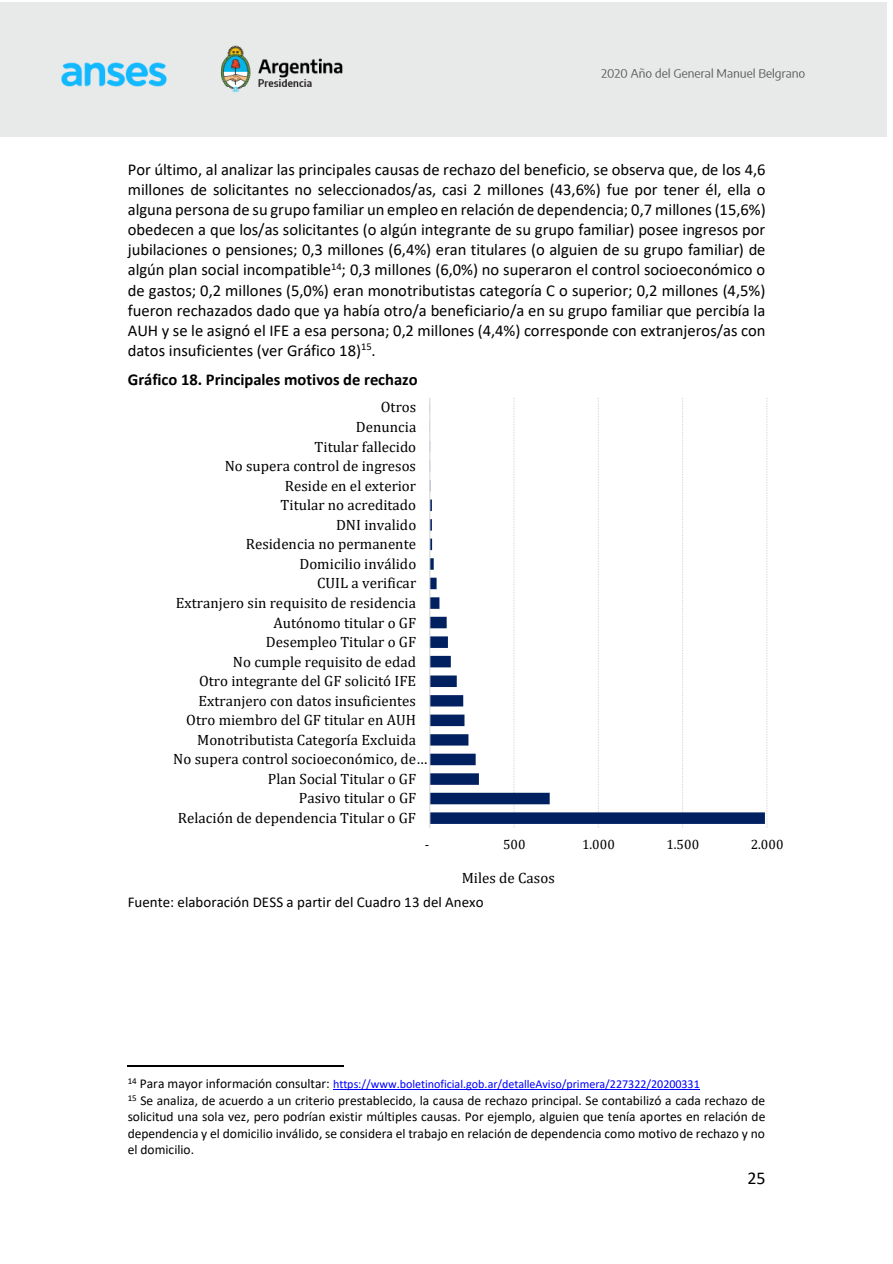
<style>
.page{position:relative;width:893px;height:1264px;background:#fff}
.page>*{position:absolute;margin:0;border:0;box-sizing:border-box;transform-origin:0 0}
.t1{font:18px "Calibri";color:#000}
.t2{font:16.5px/20.1px "Calibri";color:#000;text-align:justify}
.t3{font:700 16.5px "Calibri";color:#000}
.t4{font:15px "Cambria";color:#000}
.t5{font:15px "Calibri";color:#000}
.t6{font:13.5px/16.5px "Calibri";color:#000;text-align:justify}
.t7{font:13.5px "Cambria";letter-spacing:.005em;color:#000}
.t8{font:12px "Calibri";color:#00f}
.s1{font-size:13.5px;color:#000}
</style>
<div class="page">
<div style="left:0;top:3px;width:886px;height:134px;background:#e8e9e9"></div>
<hr style="left:128px;top:1065px;width:216px;height:1px;background:#000">
<hr style="left:333px;top:1089px;width:366px;height:1px;background:#00f">
<svg style="left:766px;top:398px;width:1px;height:429px"></svg>
<svg style="left:430px;top:401px;width:334px;height:422px"></svg>
<hr style="left:429px;top:397px;width:1px;height:430px;background:#d9d9d9">
<p class="t2" style="left:128px;top:159px;width:639px">Por último, al analizar las principales causas de rechazo del beneficio, se observa que, de los 4,6 millones de solicitantes no seleccionados/as, casi 2 millones (43,6%) fue por tener él, ella o alguna persona de su grupo familiar un empleo en relación de dependencia; 0,7 millones (15,6%) obedecen a que los/as solicitantes (o algún integrante de su grupo familiar) posee ingresos por jubilaciones o pensiones; 0,3 millones (6,4%) eran titulares (o alguien de su grupo familiar) de algún plan social incompatible<sup>14</sup>; 0,3 millones (6,0%) no superaron el control socioeconómico o de gastos; 0,2 millones (5,0%) eran monotributistas categoría C o superior; 0,2 millones (4,5%) fueron rechazados dado que ya había otro/a beneficiario/a en su grupo familiar que percibía la AUH y se le asignó el IFE a esa persona; 0,2 millones (4,4%) corresponde con extranjeros/as con datos insuficientes (ver Gráfico 18)<sup>15</sup>.</p>
<p class="t3" style="left:128px;top:368px;width:291px">Gráfico 18. Principales motivos de rechazo</p>
<p class="t4" style="left:381px;top:398px;width:37px">Otros</p>
<p class="t4" style="left:356px;top:418px;width:62px">Denuncia</p>
<p class="t4" style="left:314px;top:437px;width:103px">Titular fallecido</p>
<p class="t4" style="left:225px;top:457px;width:193px">No supera control de ingresos</p>
<p class="t4" style="left:285px;top:476px;width:133px">Reside en el exterior</p>
<p class="t4" style="left:280px;top:496px;width:137px">Titular no acreditado</p>
<p class="t4" style="left:336px;top:515px;width:82px">DNI invalido</p>
<p class="t4" style="left:246px;top:535px;width:172px">Residencia no permanente</p>
<p class="t4" style="left:299px;top:555px;width:118px">Domicilio inválido</p>
<p class="t4" style="left:317px;top:574px;width:100px">CUIL a verificar</p>
<p class="t4" style="left:176px;top:594px;width:241px">Extranjero sin requisito de residencia</p>
<p class="t4" style="left:273px;top:613px;width:144px">Autónomo titular o GF</p>
<p class="t4" style="left:266px;top:633px;width:152px">Desempleo Titular o GF</p>
<p class="t4" style="left:233px;top:652px;width:185px">No cumple requisito de edad</p>
<p class="t4" style="left:199px;top:672px;width:218px">Otro integrante del GF solicitó IFE</p>
<p class="t4" style="left:198px;top:691px;width:219px">Extranjero con datos insuficientes</p>
<p class="t4" style="left:186px;top:711px;width:231px">Otro miembro del GF titular en AUH</p>
<p class="t4" style="left:197px;top:730px;width:220px">Monotributista Categoría Excluida</p>
<p class="t4" style="left:173px;top:750px;width:255px">No supera control socioeconómico, de…</p>
<p class="t4" style="left:268px;top:769px;width:150px">Plan Social Titular o GF</p>
<p class="t4" style="left:299px;top:789px;width:119px">Pasivo titular o GF</p>
<p class="t4" style="left:178px;top:808px;width:239px">Relación de dependencia Titular o GF</p>
<p class="t7" style="left:425px;top:836px;width:6px">-</p>
<p class="t7" style="left:503px;top:836px;width:24px">500</p>
<p class="t7" style="left:582px;top:836px;width:34px">1.000</p>
<p class="t7" style="left:666px;top:836px;width:34px">1.500</p>
<p class="t7" style="left:750px;top:836px;width:34px">2.000</p>
<p class="t4" style="left:461px;top:868px;width:95px">Miles de Casos</p>
<p class="t5" style="left:128px;top:891px;width:357px">Fuente: elaboración DESS a partir del Cuadro 13 del Anexo</p>
<p class="t8" style="left:128px;top:1075px;width:573px"><sup>14</sup> <span class="s1">Para mayor información consultar:</span> https://www.boletinoficial.gob.ar/detalleAviso/primera/227322/20200331</p>
<p class="t6" style="left:128px;top:1091px;width:639px"><sup>15</sup> Se analiza, de acuerdo a un criterio prestablecido, la causa de rechazo principal. Se contabilizó a cada rechazo de solicitud una sola vez, pero podrían existir múltiples causas. Por ejemplo, alguien que tenía aportes en relación de dependencia y el domicilio inválido, se considera el trabajo en relación de dependencia como motivo de rechazo y no el domicilio.</p>
<p class="t1" style="left:747px;top:1165px;width:20px">25</p>
</div>
